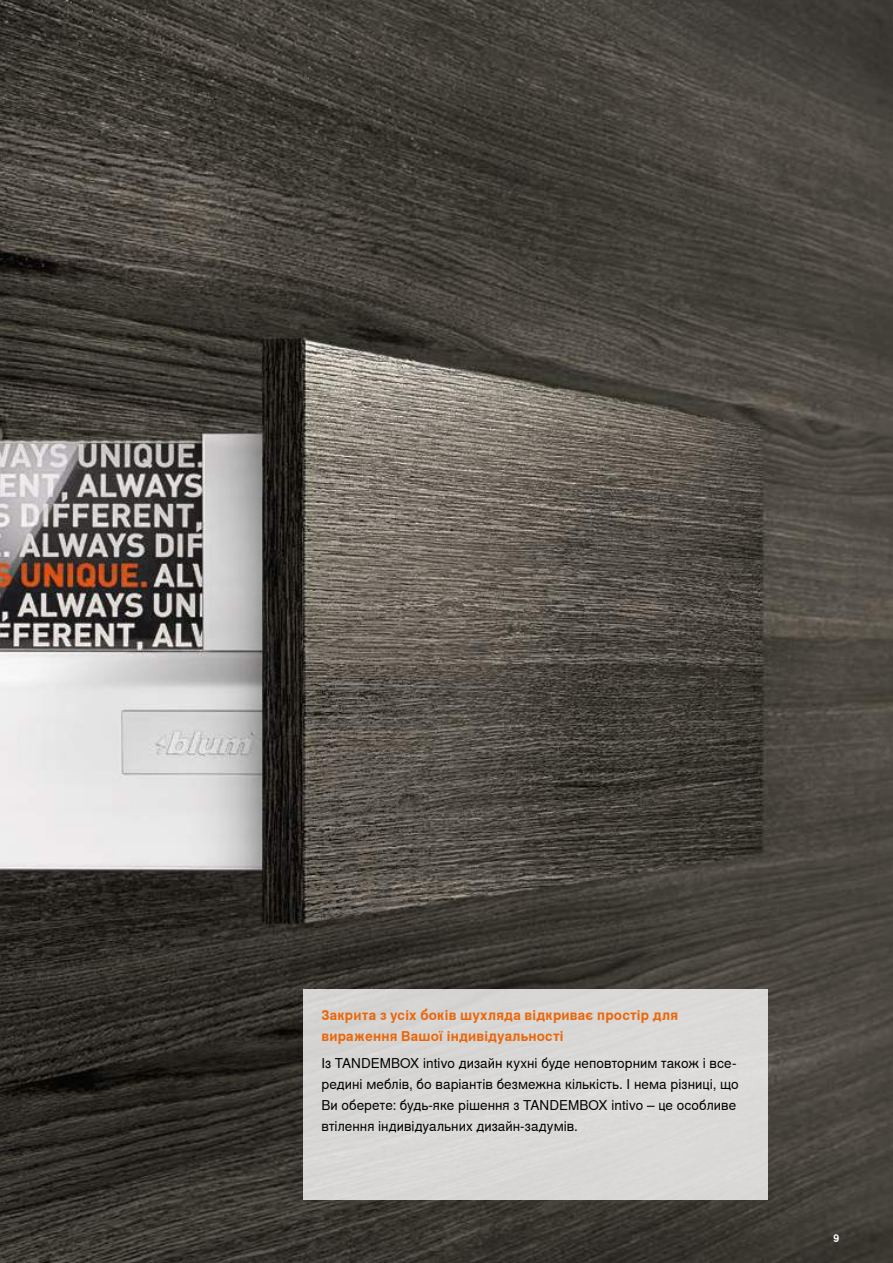
<style>
.page{position:relative;width:893px;height:1263px;background:#fff}
.page>*{position:absolute;margin:0;border:0;box-sizing:border-box;transform-origin:0 0}
.t1{font:13.5px/21px "Nimbus Sans Global";letter-spacing:.005em;color:#000}
.t2{font:700 13.5px/21px "Nimbus Sans Global";letter-spacing:.015em;color:#ec6608}
.t3{font:700 10.5px "Nimbus Sans Global";color:#fff}
</style>
<div class="page">
<img style="left:0;top:0;width:893px;height:1263px">
<div style="left:304px;top:989px;width:464px;height:211px;background:#d9d8d7"></div>
<p class="t2" style="left:321px;top:1005px;width:358px">Закрита з усіх боків шухляда відкриває простір для вираження Вашої індивідуальності</p>
<p class="t1" style="left:321px;top:1053px;width:419px">Із TANDEMBOX intivo дизайн кухні буде неповторним також і все&shy;редині меблів, бо варіантів безмежна кількість. І нема різниці, що Ви оберете: будь-яке рішення з TANDEMBOX intivo – це особливе втілення індивідуальних дизайн-задумів.</p>
<p class="t3" style="left:833px;top:1232px;width:7px">9</p>
</div>
